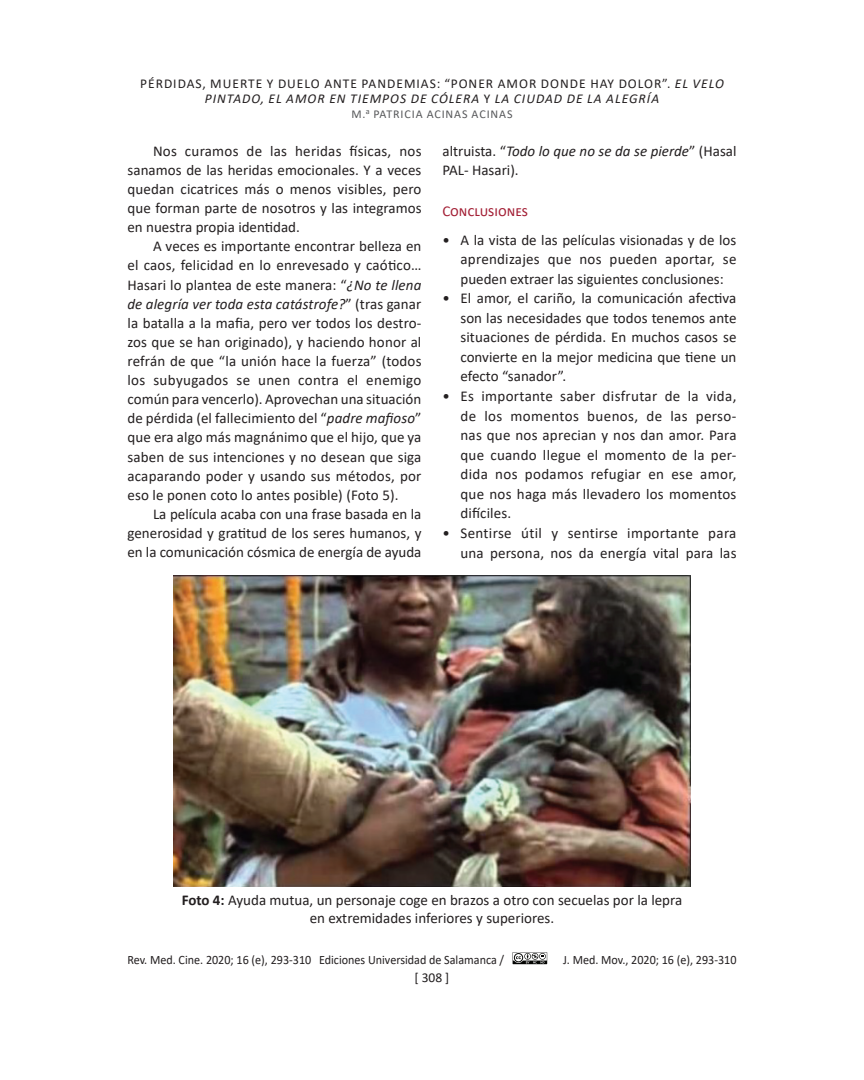
<style>
.page{position:relative;width:864px;height:1080px;background:#fff}
.page>*{position:absolute;margin:0;border:0;box-sizing:border-box;transform-origin:0 0}
.body{font:15px/19px "Calibri";letter-spacing:.01em;color:#231f20;text-align:justify}
.FigureCaption{font:15px/18px "Calibri";color:#231f20;text-align:center}
.ahead{font:15px "Calibri";color:#a31f35}
.t1{font:13.5px/15px "Calibri";letter-spacing:.075em;color:#231f20;text-align:center}
.t2{font:12.75px "Calibri";color:#231f20;scale:.95 1}
.t3{font:12px "Calibri";letter-spacing:.075em;color:#57585a}
.s1{font-style:italic}
.s2{font-weight:700}
</style>
<div class="page">
<svg style="left:513px;top:952px;width:34px;height:12px"></svg>
<img style="left:173px;top:576px;width:518px;height:311px">
<p class="t1" style="left:140px;top:75px;width:585px">PÉRDIDAS, MUERTE Y DUELO ANTE PANDEMIAS: “PONER AMOR DONDE HAY DOLOR”. <span class="s1">EL VELO<br>PINTADO, EL AMOR EN TIEMPOS DE CÓLERA</span> Y <span class="s1">LA CIUDAD DE LA ALEGRÍA</span></p>
<p class="t3" style="left:351px;top:105px;width:163px">M.<sup>a</sup> PATRICIA ACINAS ACINAS</p>
<p class="body" style="left:128px;top:141px;width:296px;text-indent:26px">Nos curamos de las heridas físicas, nos sanamos de las heridas emocionales. Y a veces quedan cicatrices más o menos visibles, pero que forman parte de nosotros y las integramos en nuestra propia identidad.</p>
<p class="body" style="left:128px;top:236px;width:296px;text-indent:26px">A veces es importante encontrar belleza en el caos, felicidad en lo enrevesado y caótico… Hasari lo plantea de este manera: “<span class="s1">¿No te llena de alegría ver toda esta catástrofe?</span>” (tras ganar la batalla a la mafia, pero ver todos los destro&shy;zos que se han originado), y haciendo honor al refrán de que “la unión hace la fuerza” (todos los subyugados se unen contra el enemigo común para vencerlo). Aprovechan una situación de pérdida (el fallecimiento del “<span class="s1">padre mafioso</span>” que era algo más magnánimo que el hijo, que ya saben de sus intenciones y no desean que siga acaparando poder y usando sus métodos, por eso le ponen coto lo antes posible) (Foto 5).</p>
<p class="body" style="left:128px;top:504px;width:295px;text-indent:26px">La película acaba con una frase basada en la generosidad y gratitud de los seres humanos, y en la comunicación cósmica de energía de ayuda</p>
<p class="body" style="left:442px;top:141px;width:295px;line-height:19.5px">altruista. “<span class="s1">Todo lo que no se da se pierde</span>” (Hasal<br>PAL- Hasari).</p>
<p class="ahead" style="left:442px;top:201px;width:87px">Conclusiones</p>
<p class="body" style="left:460px;top:229px;width:278px;line-height:19.5px;text-indent:-18px">• A la vista de las películas visionadas y de los aprendizajes que nos pueden aportar, se pueden extraer las siguientes conclusiones:</p>
<p class="body" style="left:460px;top:288px;width:278px;line-height:19.5px;text-indent:-18px">• El amor, el cariño, la comunicación afectiva son las necesidades que todos tenemos ante situaciones de pérdida. En muchos casos se convierte en la mejor medicina que tiene un efecto “sanador”.</p>
<p class="body" style="left:460px;top:386px;width:278px;line-height:19.5px;text-indent:-18px">• Es importante saber disfrutar de la vida, de los momentos buenos, de las perso&shy;nas que nos aprecian y nos dan amor. Para que cuando llegue el momento de la per&shy;dida nos podamos refugiar en ese amor, que nos haga más llevadero los momentos difíciles.</p>
<p class="body" style="left:442px;top:523px;width:296px;line-height:19.5px;text-align:right">• Sentirse útil y sentirse importante para una persona, nos da energía vital para las</p>
<p class="FigureCaption" style="left:182px;top:890px;width:502px"><span class="s2">Foto 4:</span> Ayuda mutua, un personaje coge en brazos a otro con secuelas por la lepra en extremidades inferiores y superiores.</p>
<p class="t2" style="left:128px;top:951px;width:398px">Rev. Med. Cine. 2020; 16 (e), 293-310 Ediciones Universidad de Salamanca /</p>
<p class="t2" style="left:563px;top:951px;width:184px">J. Med. Mov., 2020; 16 (e), 293-310</p>
<p class="t1" style="left:415px;top:970px;width:36px">[ 308 ]</p>
</div>
